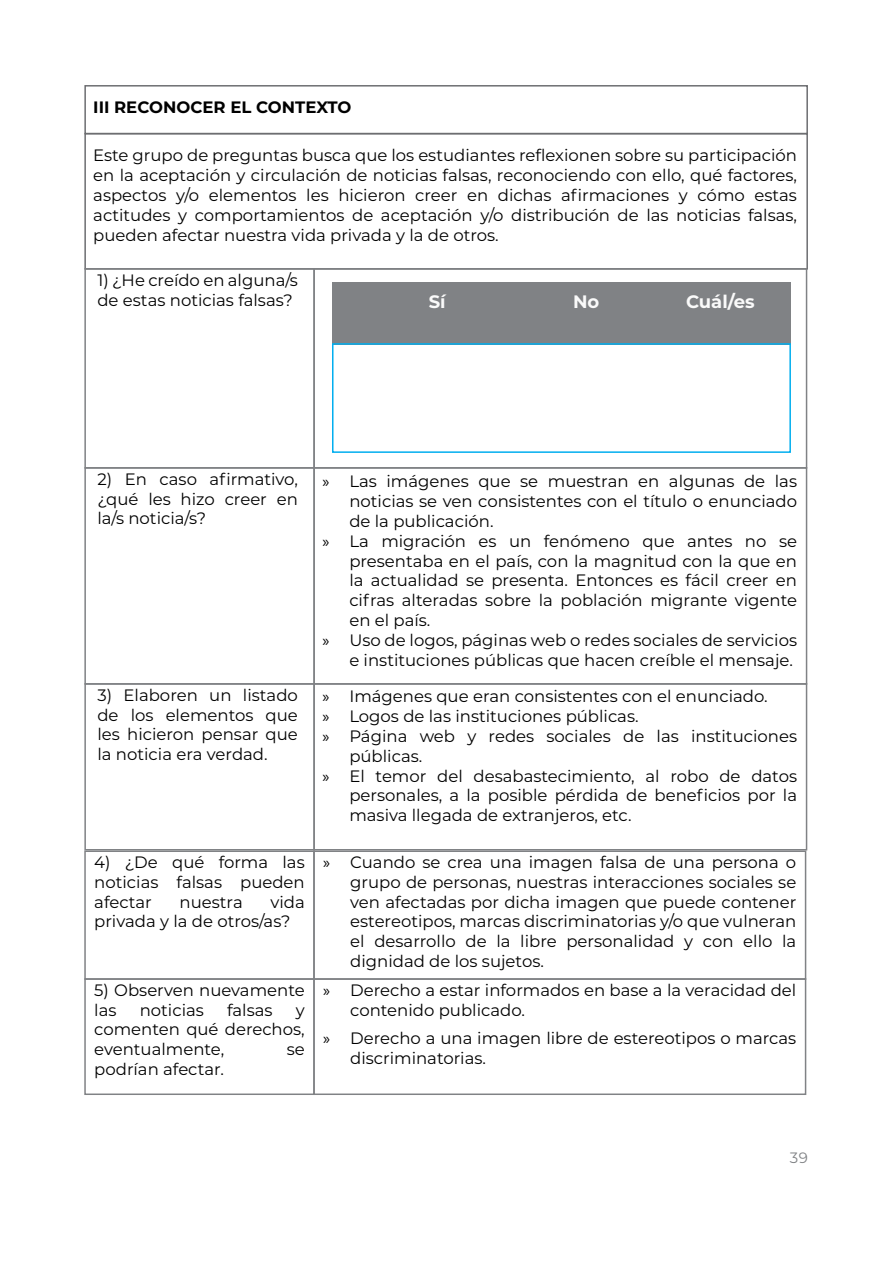
<style>
.page{position:relative;width:893px;height:1263px;background:#fff}
.page>*{position:absolute;margin:0;border:0;box-sizing:border-box;transform-origin:0 0}
.t1{font:700 18px "Montserrat";color:#fafafa}
.t2{font:16.5px/19.8px "Montserrat";color:#000;text-align:justify}
.t3{font:700 16.5px "Montserrat";color:#000}
.t4{font:15px "Montserrat";color:#808285}
.s1{font-family:"Myriad Pro"}
</style>
<div class="page">
<div style="left:84px;top:85px;width:724px;height:49px;border:2px solid #6d6e71"></div>
<div style="left:84px;top:133px;width:724px;height:137px;border:2px solid #6d6e71"></div>
<div style="left:84px;top:268px;width:231px;height:201px;border:2px solid #808285"></div>
<div style="left:313px;top:268px;width:494px;height:201px;border:2px solid #808285"></div>
<div style="left:332px;top:282px;width:459px;height:62px;background:#808285"></div>
<div style="left:332px;top:343px;width:459px;height:110px;border:2px solid #00aeef"></div>
<div style="left:84px;top:467px;width:231px;height:218px;border:2px solid #808285"></div>
<div style="left:84px;top:683px;width:231px;height:167px;border:2px solid #808285"></div>
<div style="left:84px;top:850px;width:231px;height:130px;border:2px solid #808285"></div>
<div style="left:84px;top:978px;width:231px;height:117px;border:2px solid #808285"></div>
<div style="left:313px;top:850px;width:493px;height:130px;border:2px solid #808285"></div>
<div style="left:313px;top:978px;width:493px;height:117px;border:2px solid #808285"></div>
<div style="left:313px;top:467px;width:494px;height:218px;border:2px solid #808285"></div>
<div style="left:313px;top:683px;width:494px;height:167px;border:2px solid #808285"></div>
<p class="t3" style="left:93px;top:96px;width:260px">III RECONOCER EL CONTEXTO</p>
<p class="t2" style="left:93px;top:145px;width:705px">Este grupo de preguntas busca que los estudiantes reflexionen sobre su participación en la aceptación y circulación de noticias falsas, reconociendo con ello, qué factores, aspectos y/o elementos les hicieron creer en dichas afirmaciones y cómo estas actitudes y comportamientos de aceptación y/o distribución de las noticias falsas, pueden afectar nuestra vida privada y la de otros.</p>
<p class="t2" style="left:97px;top:269px;width:202px">1) ¿He creído en alguna/s de estas noticias falsas?</p>
<p class="t1" style="left:429px;top:289px;width:18px">Sí</p>
<p class="t1" style="left:573px;top:289px;width:28px">No</p>
<p class="t1" style="left:686px;top:289px;width:70px">Cuál/es</p>
<p class="t2" style="left:97px;top:468px;width:202px">2) En caso afirmativo, ¿qué les hizo creer en la/s noticia/s?</p>
<p class="t2" style="left:97px;top:684px;width:202px">3) Elaboren un listado de los elementos que les hicieron pensar que la noticia era verdad.</p>
<p class="t2" style="left:94px;top:852px;width:212px">4) ¿De qué forma las noticias falsas pueden afectar</p>
<p class="t2" style="left:94px;top:891px;width:212px;text-indent:176px">vida privada y la de otros/as?</p>
<p class="t2" style="left:180px;top:891px;width:65px">nuestra</p>
<p class="t2" style="left:94px;top:979px;width:212px">5) Observen nuevamente las</p>
<p class="t2" style="left:140px;top:999px;width:66px">noticias</p>
<p class="t2" style="left:227px;top:999px;width:47px">falsas</p>
<p class="t2" style="left:94px;top:999px;width:212px;text-indent:202px">y comenten qué derechos, eventualmente,</p>
<p class="t2" style="left:287px;top:1039px;width:20px">se</p>
<p class="t2" style="left:94px;top:1058px;width:131px">podrían afectar.</p>
<p class="t2" style="left:322px;top:471px;width:476px"><span class="s1">»</span> Las imágenes que se muestran en algunas de las</p>
<p class="t2" style="left:349px;top:491px;width:449px">noticias se ven consistentes con el título o enunciado</p>
<p class="t2" style="left:349px;top:511px;width:146px">de la publicación.</p>
<p class="t2" style="left:322px;top:530px;width:476px"><span class="s1">»</span> La migración es un fenómeno que antes no se</p>
<p class="t2" style="left:349px;top:550px;width:449px">presentaba en el país, con la magnitud con la que en</p>
<p class="t2" style="left:349px;top:570px;width:449px">la actualidad se presenta. Entonces es fácil creer en</p>
<p class="t2" style="left:349px;top:590px;width:449px">cifras alteradas sobre la población migrante vigente</p>
<p class="t2" style="left:349px;top:610px;width:83px">en el país.</p>
<p class="t2" style="left:322px;top:629px;width:476px"><span class="s1">»</span> Uso de logos, páginas web o redes sociales de servicios</p>
<p class="t2" style="left:349px;top:649px;width:445px">e instituciones públicas que hacen creíble el mensaje.</p>
<p class="t2" style="left:322px;top:686px;width:447px"><span class="s1">»</span> Imágenes que eran consistentes con el enunciado.</p>
<p class="t2" style="left:322px;top:706px;width:318px"><span class="s1">»</span> Logos de las instituciones públicas.</p>
<p class="t2" style="left:322px;top:726px;width:476px"><span class="s1">»</span> Página web y redes sociales de las instituciones</p>
<p class="t2" style="left:349px;top:745px;width:74px">públicas.</p>
<p class="t2" style="left:322px;top:765px;width:476px"><span class="s1">»</span> El temor del desabastecimiento, al robo de datos</p>
<p class="t2" style="left:349px;top:785px;width:449px">personales, a la posible pérdida de beneficios por la</p>
<p class="t2" style="left:349px;top:805px;width:284px">masiva llegada de extranjeros, etc.</p>
<p class="t2" style="left:350px;top:852px;width:448px;text-indent:-27px"><span class="s1">»</span> Cuando se crea una imagen falsa de una persona o grupo de personas, nuestras interacciones sociales se ven afectadas por dicha imagen que puede contener estereotipos, marcas discriminatorias y/o que vulneran el desarrollo de la libre personalidad y con ello la dignidad de los sujetos.</p>
<p class="t2" style="left:350px;top:979px;width:448px;text-indent:-27px"><span class="s1">»</span> Derecho a estar informados en base a la veracidad del contenido publicado.</p>
<p class="t2" style="left:350px;top:1027px;width:448px;text-indent:-27px"><span class="s1">»</span> Derecho a una imagen libre de estereotipos o marcas discriminatorias.</p>
<p class="t4" style="left:790px;top:1147px;width:20px">39</p>
</div>
